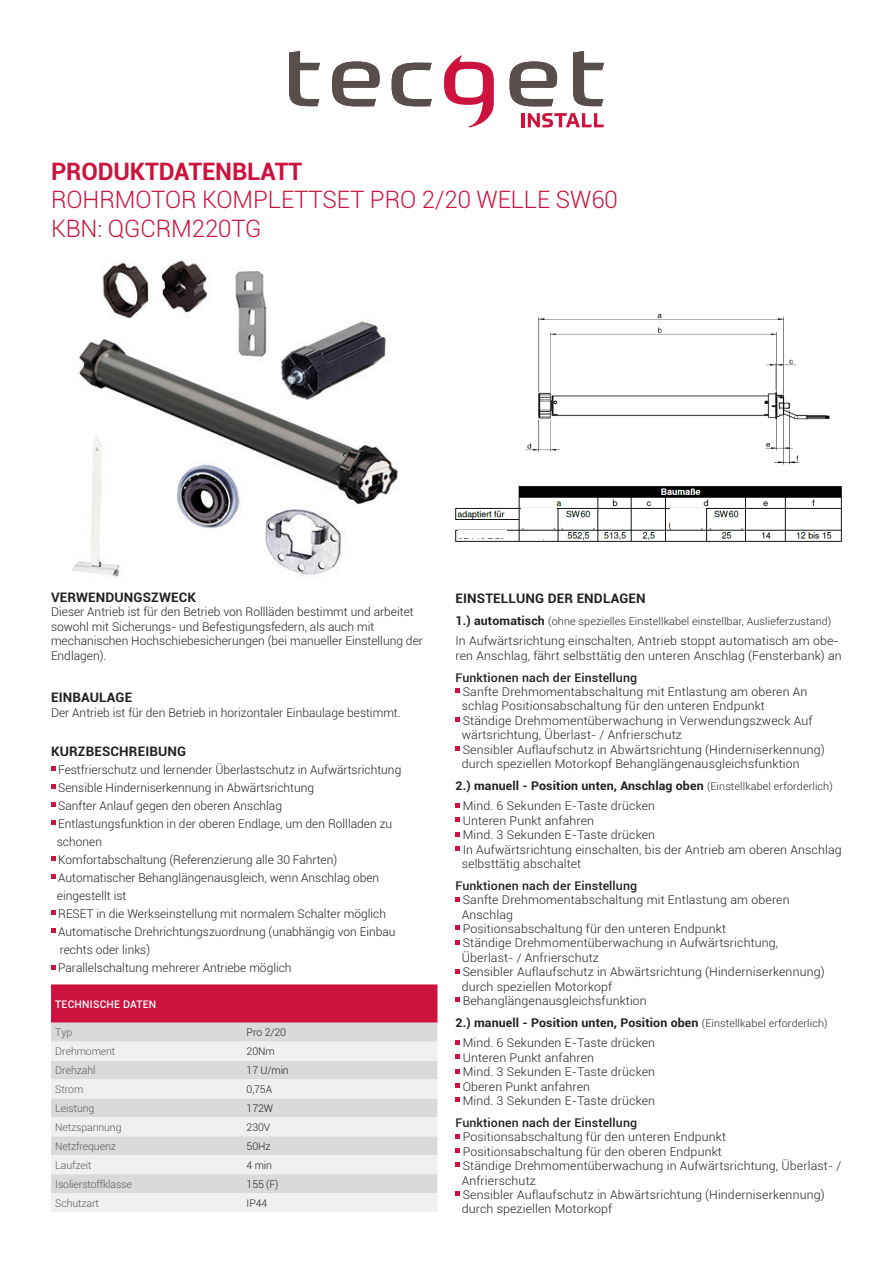
<style>
.page{position:relative;width:893px;height:1263px;background:#fff}
.page>*{position:absolute;margin:0;border:0;box-sizing:border-box;transform-origin:0 0}
.body{font:300 24px/28.8px "Roboto";letter-spacing:-.005em;color:#cd123d}
.body-2{font:700 24px "Roboto";letter-spacing:-.005em;color:#cd123d}
.body-3{font:700 13.05px "Roboto";letter-spacing:.01em;color:#231f20}
.body-4{font:300 12px/14.4px "Roboto";letter-spacing:.01em;color:#231f20}
.t1{font:700 12px "Roboto";letter-spacing:.01em;color:#231f20}
.t2{font:500 12px "Roboto";letter-spacing:.01em;color:#231f20}
.t3{font:300 10.5px "Roboto";letter-spacing:.01em;color:#231f20}
.t4{font:300 10.5px "Roboto";letter-spacing:-.01em;color:#57585a}
.t5{font:500 10.5px "Roboto";letter-spacing:.02em;color:#fff}
.s1{font-weight:700;font-size:12px}
.s2{font-weight:300;font-size:10.5px}
.s3{font-weight:500}
</style>
<div class="page">
<img style="left:72px;top:260px;width:326px;height:317px">
<svg style="left:51px;top:767px;width:4px;height:4px"></svg>
<svg style="left:51px;top:785px;width:4px;height:4px"></svg>
<svg style="left:51px;top:803px;width:4px;height:4px"></svg>
<svg style="left:51px;top:821px;width:4px;height:4px"></svg>
<svg style="left:51px;top:857px;width:4px;height:4px"></svg>
<svg style="left:51px;top:875px;width:4px;height:4px"></svg>
<svg style="left:51px;top:911px;width:4px;height:4px"></svg>
<svg style="left:51px;top:929px;width:4px;height:4px"></svg>
<svg style="left:51px;top:965px;width:4px;height:4px"></svg>
<div style="left:51px;top:984px;width:386px;height:39px;background:#cd123d"></div>
<div style="left:51px;top:1023px;width:386px;height:19px;background:#d9dadc"></div>
<svg style="left:51px;top:1042px;width:386px;height:170px;fill:#f0f0f1"></svg>
<svg style="left:455px;top:689px;width:5px;height:4px"></svg>
<svg style="left:455px;top:718px;width:5px;height:4px"></svg>
<svg style="left:455px;top:746px;width:5px;height:5px"></svg>
<svg style="left:455px;top:803px;width:5px;height:4px"></svg>
<svg style="left:455px;top:817px;width:5px;height:5px"></svg>
<svg style="left:455px;top:832px;width:5px;height:4px"></svg>
<svg style="left:455px;top:846px;width:5px;height:4px"></svg>
<svg style="left:455px;top:897px;width:5px;height:4px"></svg>
<svg style="left:455px;top:926px;width:5px;height:4px"></svg>
<svg style="left:455px;top:940px;width:5px;height:4px"></svg>
<svg style="left:455px;top:969px;width:5px;height:4px"></svg>
<svg style="left:455px;top:998px;width:5px;height:4px"></svg>
<svg style="left:455px;top:1040px;width:5px;height:4px"></svg>
<svg style="left:455px;top:1054px;width:5px;height:5px"></svg>
<svg style="left:455px;top:1069px;width:5px;height:4px"></svg>
<svg style="left:455px;top:1083px;width:5px;height:4px"></svg>
<svg style="left:455px;top:1098px;width:5px;height:4px"></svg>
<svg style="left:455px;top:1134px;width:5px;height:4px"></svg>
<svg style="left:455px;top:1148px;width:5px;height:5px"></svg>
<svg style="left:455px;top:1163px;width:5px;height:4px"></svg>
<svg style="left:455px;top:1192px;width:5px;height:4px"></svg>
<svg style="left:289px;top:51px;width:31px;height:55px"></svg>
<svg style="left:332px;top:62px;width:48px;height:44px"></svg>
<svg style="left:392px;top:63px;width:40px;height:43px"></svg>
<svg style="left:444px;top:55px;width:50px;height:72px"></svg>
<svg style="left:510px;top:62px;width:47px;height:44px"></svg>
<svg style="left:573px;top:51px;width:31px;height:55px"></svg>
<hr style="left:521px;top:113px;width:4px;height:14px;background:#cd123d">
<svg style="left:528px;top:113px;width:76px;height:14px"></svg>
<img style="left:455px;top:313px;width:387px;height:229px">
<div style="left:458px;top:530px;width:48px;height:8px;background:#fff"></div>
<div style="left:522px;top:508px;width:35px;height:19px;background:#fff"></div>
<div style="left:520px;top:531px;width:36px;height:7px;background:#fff"></div>
<div style="left:561px;top:520px;width:36px;height:7px;background:#fff"></div>
<div style="left:670px;top:509px;width:35px;height:19px;background:#fff"></div>
<div style="left:669px;top:531px;width:35px;height:8px;background:#fff"></div>
<div style="left:709px;top:520px;width:36px;height:8px;background:#fff"></div>
<p class="body-2" style="left:51px;top:154px;width:253px">PRODUKTDATENBLATT</p>
<p class="body" style="left:51px;top:185px;width:568px">ROHRMOTOR KOMPLETTSET PRO 2/20 WELLE SW60<br>KBN: QGCRM220TG</p>
<p class="body-3" style="left:51px;top:588px;width:146px">VERWENDUNGSZWECK</p>
<p class="body-4" style="left:51px;top:604px;width:364px">Dieser Antrieb ist für den Betrieb von Rollläden bestimmt und arbeitet sowohl mit Sicherungs- und Befestigungsfedern, als auch mit</p>
<p class="body-4" style="left:51px;top:633px;width:373px">mechanischen Hochschiebesicherungen (bei manueller Einstellung der<br>Endlagen).</p>
<p class="body-3" style="left:51px;top:688px;width:83px">EINBAULAGE</p>
<p class="body-4" style="left:51px;top:705px;width:351px">Der Antrieb ist für den Betrieb in horizontaler Einbaulage bestimmt.</p>
<p class="body-3" style="left:51px;top:742px;width:137px">KURZBESCHREIBUNG</p>
<p class="body-4" style="left:58px;top:762px;width:345px">Festfrierschutz und lernender Überlastschutz in Aufwärtsrichtung</p>
<p class="body-4" style="left:58px;top:780px;width:257px">Sensible Hinderniserkennung in Abwärtsrichtung</p>
<p class="body-4" style="left:58px;top:798px;width:225px">Sanfter Anlauf gegen den oberen Anschlag</p>
<p class="body-4" style="left:57px;top:814px;width:337px;line-height:18px">Entlastungsfunktion in der oberen Endlage, um den Rollladen zu schonen</p>
<p class="body-4" style="left:58px;top:852px;width:281px">Komfortabschaltung (Referenzierung alle 30 Fahrten)</p>
<p class="body-4" style="left:57px;top:868px;width:324px;line-height:18px">Automatischer Behanglängenausgleich, wenn Anschlag oben eingestellt ist</p>
<p class="body-4" style="left:58px;top:906px;width:329px">RESET in die Werkseinstellung mit normalem Schalter möglich</p>
<p class="body-4" style="left:58px;top:922px;width:339px;line-height:18px">Automatische Drehrichtungszuordnung (unabhängig von Einbau rechts oder links)</p>
<p class="body-4" style="left:58px;top:960px;width:235px">Parallelschaltung mehrerer Antriebe möglich</p>
<p class="t5" style="left:55px;top:996px;width:103px">TECHNISCHE DATEN</p>
<p class="t4" style="left:55px;top:1025px;width:19px">Typ</p>
<p class="t3" style="left:247px;top:1025px;width:41px">Pro 2/20</p>
<p class="t4" style="left:55px;top:1044px;width:62px">Drehmoment</p>
<p class="t3" style="left:247px;top:1044px;width:30px">20Nm</p>
<p class="t4" style="left:55px;top:1063px;width:42px">Drehzahl</p>
<p class="t3" style="left:247px;top:1063px;width:44px">17 U/min</p>
<p class="t4" style="left:55px;top:1082px;width:30px">Strom</p>
<p class="t3" style="left:247px;top:1082px;width:27px">0,75A</p>
<p class="t4" style="left:55px;top:1101px;width:41px">Leistung</p>
<p class="t3" style="left:247px;top:1101px;width:28px">172W</p>
<p class="t4" style="left:55px;top:1120px;width:68px">Netzspannung</p>
<p class="t3" style="left:247px;top:1120px;width:25px">230V</p>
<p class="t4" style="left:55px;top:1139px;width:62px">Netzfrequenz</p>
<p class="t3" style="left:247px;top:1139px;width:25px">50Hz</p>
<p class="t4" style="left:55px;top:1158px;width:38px">Laufzeit</p>
<p class="t3" style="left:247px;top:1158px;width:27px">4 min</p>
<p class="t4" style="left:55px;top:1176px;width:78px">Isolierstoffklasse</p>
<p class="t3" style="left:247px;top:1176px;width:33px">155 (F)</p>
<p class="t4" style="left:55px;top:1195px;width:45px">Schutzart</p>
<p class="t3" style="left:247px;top:1195px;width:22px">IP44</p>
<p class="body-3" style="left:455px;top:589px;width:192px">EINSTELLUNG DER ENDLAGEN</p>
<p class="t3" style="left:455px;top:614px;width:377px"><span class="s1">1.) automatisch</span> (ohne spezielles Einstellkabel einstellbar, Auslieferzustand)</p>
<p class="body-4" style="left:455px;top:633px;width:388px">In Aufwärtsrichtung einschalten, Antrieb stoppt automatisch am obe&shy;ren Anschlag, fährt selbsttätig den unteren Anschlag (Fensterbank) an</p>
<p class="t2" style="left:455px;top:669px;width:183px">Funktionen nach der Einstellung</p>
<p class="body-4" style="left:462px;top:684px;width:347px">Sanfte Drehmomentabschaltung mit Entlastung am oberen An schlag Positionsabschaltung für den unteren Endpunkt</p>
<p class="body-4" style="left:462px;top:713px;width:352px">Ständige Drehmomentüberwachung in Verwendungszweck Auf wärtsrichtung, Überlast- / Anfrierschutz</p>
<p class="body-4" style="left:462px;top:742px;width:364px">Sensibler Auflaufschutz in Abwärtsrichtung (Hinderniserkennung) durch speziellen Motorkopf Behanglängenausgleichsfunktion</p>
<p class="t1" style="left:455px;top:777px;width:379px">2.) manuell - Position unten, Anschlag oben <span class="s2">(Einstellkabel erforderlich)</span></p>
<p class="body-4" style="left:463px;top:798px;width:194px">Mind. 6 Sekunden E-Taste drücken</p>
<p class="body-4" style="left:463px;top:813px;width:133px">Unteren Punkt anfahren</p>
<p class="body-4" style="left:463px;top:827px;width:194px">Mind. 3 Sekunden E-Taste drücken</p>
<p class="body-4" style="left:462px;top:842px;width:381px">In Aufwärtsrichtung einschalten, bis der Antrieb am oberen Anschlag selbsttätig abschaltet</p>
<p class="body-4" style="left:462px;top:878px;width:329px;text-indent:-6px"><span class="s3">Funktionen nach der Einstellung<br></span>Sanfte Drehmomentabschaltung mit Entlastung am oberen<br>Anschlag</p>
<p class="body-4" style="left:463px;top:921px;width:265px">Positionsabschaltung für den unteren Endpunkt</p>
<p class="body-4" style="left:462px;top:936px;width:318px">Ständige Drehmomentüberwachung in Aufwärtsrichtung,<br>Überlast- / Anfrierschutz</p>
<p class="body-4" style="left:462px;top:964px;width:364px">Sensibler Auflaufschutz in Abwärtsrichtung (Hinderniserkennung) durch speziellen Motorkopf</p>
<p class="body-4" style="left:463px;top:993px;width:186px">Behanglängenausgleichsfunktion</p>
<p class="t1" style="left:455px;top:1014px;width:374px">2.) manuell - Position unten, Position oben <span class="s2">(Einstellkabel erforderlich)</span></p>
<p class="body-4" style="left:463px;top:1035px;width:194px">Mind. 6 Sekunden E-Taste drücken</p>
<p class="body-4" style="left:463px;top:1050px;width:133px">Unteren Punkt anfahren</p>
<p class="body-4" style="left:463px;top:1064px;width:194px">Mind. 3 Sekunden E-Taste drücken</p>
<p class="body-4" style="left:463px;top:1079px;width:194px">Oberen Punkt anfahren<br>Mind. 3 Sekunden E-Taste drücken</p>
<p class="t2" style="left:455px;top:1114px;width:183px">Funktionen nach der Einstellung</p>
<p class="body-4" style="left:463px;top:1129px;width:265px">Positionsabschaltung für den unteren Endpunkt</p>
<p class="body-4" style="left:463px;top:1144px;width:261px">Positionsabschaltung für den oberen Endpunkt</p>
<p class="body-4" style="left:462px;top:1158px;width:381px">Ständige Drehmomentüberwachung in Aufwärtsrichtung, Überlast- /<br>Anfrierschutz</p>
<p class="body-4" style="left:462px;top:1187px;width:364px">Sensibler Auflaufschutz in Abwärtsrichtung (Hinderniserkennung) durch speziellen Motorkopf</p>
</div>
